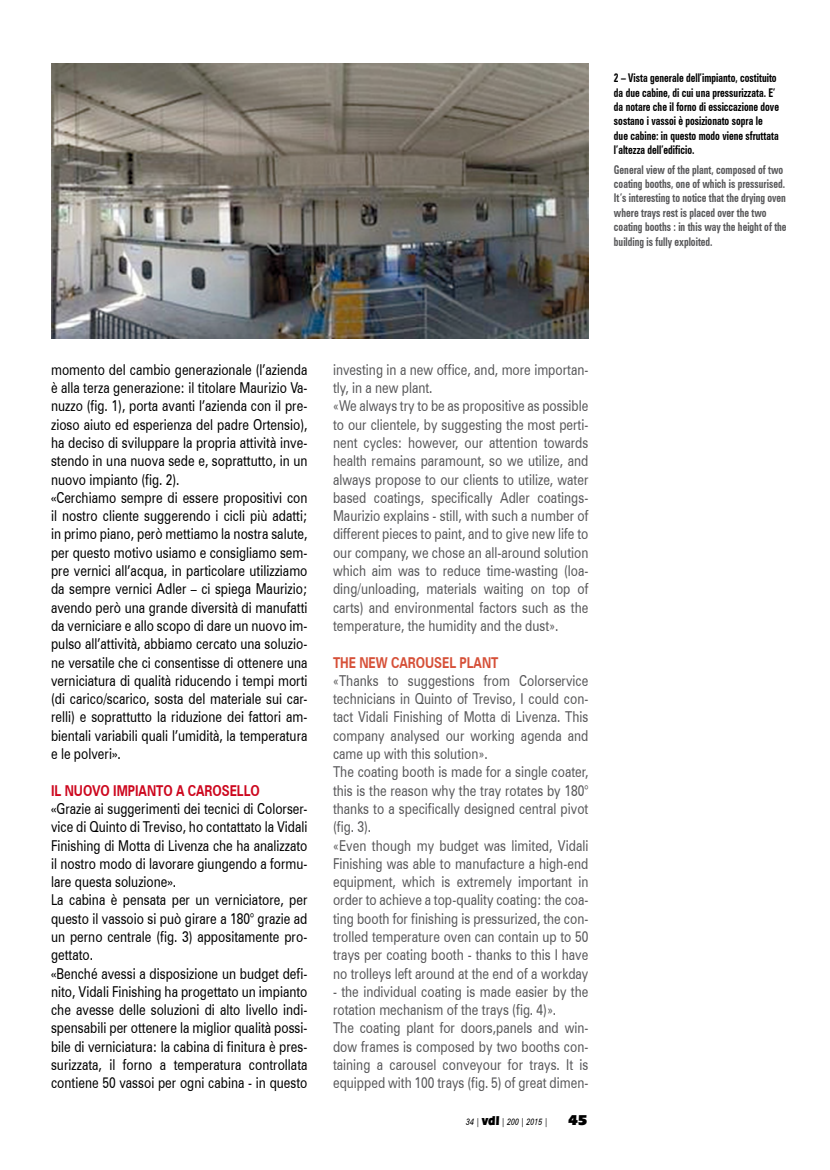
<style>
.page{position:relative;width:830px;height:1170px;background:#fff}
.page>*{position:absolute;margin:0;border:0;box-sizing:border-box;transform-origin:0 0}
.t1{font:15px/18.3px "Zurich BT";color:#000;scale:.8 1}
.t2{font:15px/18.3px "Zurich BT";color:#58585a;scale:.8 1}
.t3{font:900 15px "Eras IT Cby BT";color:#000}
.t4{font:700 condensed 12px/14.4px "Zurich BT";color:#58585a;scale:.8 1}
.t5{font:700 condensed 12px/14.4px "Zurich BT";color:#000;scale:.8 1}
.t6{font:italic 9px "Zurich BT";color:#000;scale:.8 1}
.s1{font-family:"Swiss 721 BT"}
.s2{font-weight:700;color:#cd071e}
.s3{font-family:"News Gothic BT"}
.s4{font-weight:700;color:#d65038}
.s5{font-family:"Eras IT Cby BT";font-weight:900;font-style:normal;font-size:13.5px}
</style>
<div class="page">
<img style="left:51px;top:64px;width:537px;height:274px">
<p class="t5" style="left:613px;top:71px;width:208px">2 – Vista generale dell’impianto, costituito da due cabine, di cui una pressurizzata. E’ da notare che il forno di essiccazione dove sostano i vassoi è posizionato sopra le due cabine: in questo modo viene sfruttata l’altezza dell’edificio.</p>
<p class="t4" style="left:613px;top:162px;width:217px">General view of the plant, composed of two coating booths, one of which is pressurised.<br>It’s interesting to notice that the drying oven where trays rest is placed over the two coating booths : in this way the height of the building is fully exploited.</p>
<p class="t1" style="left:51px;top:359px;width:322px">momento del cambio generazionale (l’azienda è alla terza generazione: il titolare Maurizio Va&shy;nuzzo (fig. 1), porta avanti l’azienda con il pre&shy;zioso aiuto ed esperienza del padre Ortensio), ha deciso di sviluppare la propria attività inve&shy;stendo in una nuova sede e, soprattutto, in un nuovo impianto (fig. 2).<br><span class="s1">«</span>Cerchiamo sempre di essere propositivi con il nostro cliente suggerendo i cicli più adatti; in primo piano, però mettiamo la nostra salute, per questo motivo usiamo e consigliamo sem&shy;pre vernici all’acqua, in particolare utilizziamo da sempre vernici Adler – ci spiega Maurizio; avendo però una grande diversità di manufatti da verniciare e allo scopo di dare un nuovo im&shy;pulso all’attività, abbiamo cercato una soluzio&shy;ne versatile che ci consentisse di ottenere una verniciatura di qualità riducendo i tempi morti (di carico/scarico, sosta del materiale sui car&shy;relli) e soprattutto la riduzione dei fattori am&shy;bientali variabili quali l’umidità, la temperatura e le polveri<span class="s1">»</span>.</p>
<p class="t1" style="left:51px;top:780px;width:322px"><span class="s2">IL NUOVO IMPIANTO A CAROSELLO<br></span><span class="s1">«</span>Grazie ai suggerimenti dei tecnici di Colorser&shy;vice di Quinto di Treviso, ho contattato la Vidali Finishing di Motta di Livenza che ha analizzato il nostro modo di lavorare giungendo a formu&shy;lare questa soluzione<span class="s1">»</span>.<br>La cabina è pensata per un verniciatore, per questo il vassoio si può girare a 180° grazie ad un perno centrale (fig. 3) appositamente pro&shy;gettato.<br><span class="s1">«</span>Benché avessi a disposizione un budget defi&shy;nito, Vidali Finishing ha progettato un impianto che avesse delle soluzioni di alto livello indi&shy;spensabili per ottenere la miglior qualità possi&shy;bile di verniciatura: la cabina di finitura è pres&shy;surizzata, il forno a temperatura controllata contiene 50 vassoi per ogni cabina - in questo</p>
<p class="t2" style="left:333px;top:359px;width:320px">investing in a new office, and, more importan&shy;tly, in a new plant.<br><span class="s3">«</span>We always try to be as propositive as possible to our clientele, by suggesting the most perti&shy;nent cycles: however, our attention towards health remains paramount, so we utilize, and always propose to our clients to utilize, water based coatings, specifically Adler coatings-Maurizio explains - still, with such a number of different pieces to paint, and to give new life to our company, we chose an all-around solution which aim was to reduce time-wasting (loa&shy;ding/unloading, materials waiting on top of carts) and environmental factors such as the temperature, the humidity and the dust<span class="s3">»</span>.</p>
<p class="t2" style="left:333px;top:652px;width:320px"><span class="s4">THE NEW CAROUSEL PLANT<br></span><span class="s3">«</span>Thanks to suggestions from Colorservice technicians in Quinto of Treviso, I could con&shy;tact Vidali Finishing of Motta di Livenza. This company analysed our working agenda and came up with this solution<span class="s3">»</span>.<br>The coating booth is made for a single coater, this is the reason why the tray rotates by 180° thanks to a specifically designed central pivot (fig. 3).<br><span class="s3">«</span>Even though my budget was limited, Vidali Finishing was able to manufacture a high-end equipment, which is extremely important in order to achieve a top-quality coating: the coa&shy;ting booth for finishing is pressurized, the con&shy;trolled temperature oven can contain up to 50 trays per coating booth - thanks to this I have no trolleys left around at the end of a workday</p>
<p class="t2" style="left:333px;top:981px;width:320px">- the individual coating is made easier by the rotation mechanism of the trays (fig. 4)<span class="s3">»</span>.<br>The coating plant for doors,panels and win&shy;dow frames is composed by two booths con&shy;taining a carousel conveyour for trays. It is equipped with 100 trays (fig. 5) of great dimen-</p>
<p class="t6" style="left:466px;top:1115px;width:104px">34 | <span class="s5">vdl</span> | 200 | 2015 |</p>
<p class="t3" style="left:567px;top:1110px;width:21px">45</p>
</div>
